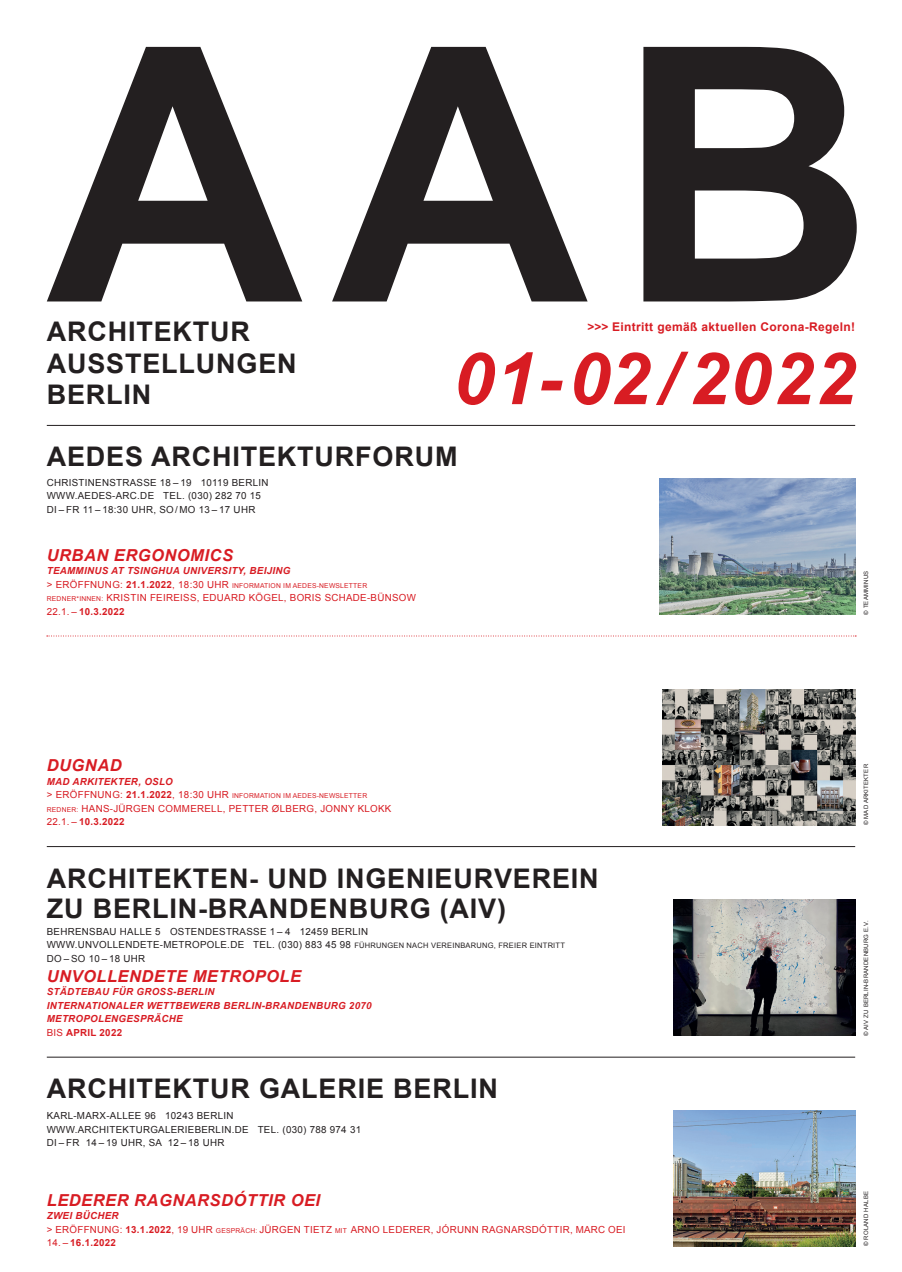
<style>
.page{position:relative;width:902px;height:1272px;background:#fff}
.page>*{position:absolute;margin:0;border:0;box-sizing:border-box;transform-origin:0 0}
.t1{font:700 355.5px "Arial";color:#231f20}
.t2{font:italic 700 72px "Arial";letter-spacing:.03em;color:#d81c23}
.t3{font:700 27px "Arial";letter-spacing:.03em;color:#231f20}
.t4{font:italic 700 16.5px "Arial";letter-spacing:.03em;color:#d81c23}
.t5{font:700 12px "Arial";letter-spacing:.03em;color:#d81c23}
.t6{font:9.75px "Arial";letter-spacing:.03em;color:#231f20}
.t7{font:9.75px "Arial";letter-spacing:.03em;color:#d81c23}
.t8{font:italic 700 9.75px "Arial";letter-spacing:.03em;color:#d81c23}
.t9{font:700 9.75px "Arial";letter-spacing:.03em;color:#d81c23}
.t10{font:6.75px "Arial";letter-spacing:.03em;color:#d81c23}
.t11{font:6px "Arial";letter-spacing:.03em;color:#231f20}
.s1{font-size:9.75px}
.s2{font-weight:700;font-size:9.75px}
.s3{font-size:6.75px}
.s4{font-weight:400}
.s5{font-size:7.5px}
.s6{font-weight:700}
</style>
<div class="page">
<hr style="left:47px;top:1056px;width:808px;height:1px;background:#231f20">
<hr style="left:47px;top:425px;width:808px;height:1px;background:#231f20">
<svg style="left:47px;top:635px;width:809px;height:1px"></svg>
<hr style="left:47px;top:846px;width:808px;height:1px;background:#231f20">
<img style="left:659px;top:478px;width:196px;height:136px">
<img style="left:673px;top:1110px;width:182px;height:136px">
<img style="left:662px;top:689px;width:193px;height:136px">
<img style="left:673px;top:899px;width:182px;height:136px">
<p class="t1" style="left:47px;top:-61px;width:828px">AAB</p>
<p class="t3" style="left:47px;top:313px;width:205px">ARCHITEKTUR</p>
<p class="t3" style="left:47px;top:345px;width:251px">AUSSTELLUNGEN</p>
<p class="t3" style="left:47px;top:376px;width:106px">BERLIN</p>
<p class="t5" style="left:587px;top:318px;width:269px">&gt;&gt;&gt; Eintritt gemäß aktuellen Corona-Regeln!</p>
<p class="t2" style="left:454px;top:331px;width:402px">01-02/2022</p>
<p class="t3" style="left:47px;top:439px;width:412px">AEDES ARCHITEKTURFORUM</p>
<p class="t6" style="left:47px;top:476px;width:223px">CHRISTINENSTRASSE 18 – 19 10119 BERLIN</p>
<p class="t6" style="left:47px;top:489px;width:216px">WWW.AEDES-ARC.DE TEL. (030) 282 70 15</p>
<p class="t6" style="left:47px;top:503px;width:210px">DI – FR 11 – 18:30 UHR, SO / MO 13 – 17 UHR</p>
<p class="t4" style="left:47px;top:544px;width:188px">URBAN ERGONOMICS</p>
<p class="t8" style="left:47px;top:564px;width:245px">TEAMMINUS AT TSINGHUA UNIVERSITY, BEIJING</p>
<p class="t10" style="left:47px;top:581px;width:322px"><span class="s1">&gt; ERÖFFNUNG:</span> <span class="s2">21.1.2022</span><span class="s1">, 18:30 UHR</span> INFORMATION IM AEDES-NEWSLETTER</p>
<p class="t7" style="left:47px;top:591px;width:370px"><span class="s3">REDNER*INNEN:</span> KRISTIN FEIREISS, EDUARD KÖGEL, BORIS SCHADE-BÜNSOW</p>
<p class="t9" style="left:47px;top:604px;width:79px"><span class="s4">22.1. –</span> 10.3.2022</p>
<p class="t4" style="left:47px;top:754px;width:76px">DUGNAD</p>
<p class="t8" style="left:47px;top:774px;width:127px">MAD ARKITEKTER, OSLO</p>
<p class="t10" style="left:47px;top:791px;width:322px"><span class="s1">&gt; ERÖFFNUNG:</span> <span class="s2">21.1.2022</span><span class="s1">, 18:30 UHR</span> INFORMATION IM AEDES-NEWSLETTER</p>
<p class="t7" style="left:47px;top:802px;width:346px"><span class="s3">REDNER:</span> HANS-JÜRGEN COMMERELL, PETTER ØLBERG, JONNY KLOKK</p>
<p class="t9" style="left:47px;top:815px;width:79px"><span class="s4">22.1. –</span> 10.3.2022</p>
<p class="t3" style="left:47px;top:860px;width:553px">ARCHITEKTEN- UND INGENIEURVEREIN</p>
<p class="t3" style="left:47px;top:890px;width:460px">ZU BERLIN-BRANDENBURG (AIV)</p>
<p class="t6" style="left:47px;top:925px;width:323px">BEHRENSBAU HALLE 5 OSTENDESTRASSE 1 – 4 12459 BERLIN</p>
<p class="t6" style="left:47px;top:938px;width:519px">WWW.UNVOLLENDETE-METROPOLE.DE TEL. (030) 883 45 98 <span class="s5">FÜHRUNGEN NACH VEREINBARUNG, FREIER EINTRITT</span></p>
<p class="t6" style="left:47px;top:952px;width:100px">DO – SO 10 – 18 UHR</p>
<p class="t4" style="left:47px;top:965px;width:256px">UNVOLLENDETE METROPOLE</p>
<p class="t8" style="left:47px;top:985px;width:169px">STÄDTEBAU FÜR GROSS-BERLIN</p>
<p class="t8" style="left:47px;top:998px;width:326px">INTERNATIONALER WETTBEWERB BERLIN-BRANDENBURG 2070</p>
<p class="t8" style="left:47px;top:1012px;width:137px">METROPOLENGESPRÄCHE</p>
<p class="t9" style="left:47px;top:1025px;width:77px"><span class="s4">BIS</span> APRIL 2022</p>
<p class="t3" style="left:47px;top:1070px;width:452px">ARCHITEKTUR GALERIE BERLIN</p>
<p class="t6" style="left:47px;top:1109px;width:188px">KARL-MARX-ALLEE 96 10243 BERLIN</p>
<p class="t6" style="left:47px;top:1123px;width:316px">WWW.ARCHITEKTURGALERIEBERLIN.DE TEL. (030) 788 974 31</p>
<p class="t6" style="left:47px;top:1136px;width:179px">DI – FR 14 – 19 UHR, SA 12 – 18 UHR</p>
<p class="t4" style="left:47px;top:1188px;width:275px">LEDERER RAGNARSDÓTTIR OEI</p>
<p class="t8" style="left:47px;top:1209px;width:73px">ZWEI BÜCHER</p>
<p class="t7" style="left:47px;top:1222px;width:580px">&gt; ERÖFFNUNG: <span class="s6">13.1.2022</span>, 19 UHR <span class="s3">GESPRÄCH:</span> JÜRGEN TIETZ <span class="s3">MIT</span> ARNO LEDERER, JÓRUNN RAGNARSDÓTTIR, MARC OEI</p>
<p class="t9" style="left:47px;top:1236px;width:71px"><span class="s4">14. –</span> 16.1.2022</p>
<p class="t11" style="left:861px;top:614px;width:45px;rotate:-90deg">© TEAMMINUS</p>
<p class="t11" style="left:861px;top:825px;width:63px;rotate:-90deg">© MAD ARKITEKTER</p>
<p class="t11" style="left:861px;top:1035px;width:117px;rotate:-90deg">© AIV ZU BERLIN-BRANDENBURG E.V.</p>
<p class="t11" style="left:861px;top:1246px;width:57px;rotate:-90deg">© ROLAND HALBE</p>
</div>
